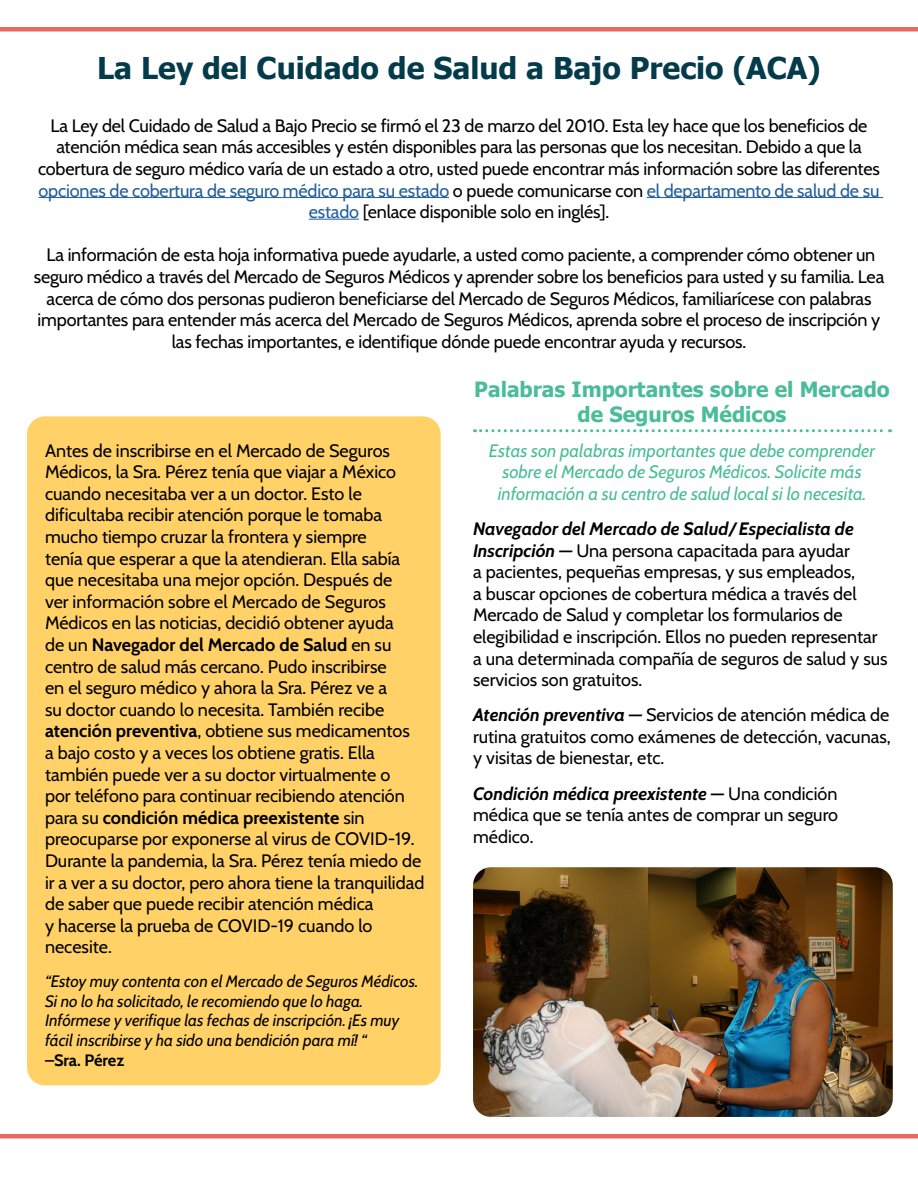
<style>
.page{position:relative;width:918px;height:1188px;background:#fff}
.page>*{position:absolute;margin:0;border:0;box-sizing:border-box;transform-origin:0 0}
.t1{font:700 30px "Tahoma";color:#033b4b}
.t2{font:700 21px/25.2px "Tahoma";color:#4abd98;text-align:center}
.t3{font:18px/21.6px "Cabin";letter-spacing:-.005em;color:#000;text-align:center}
.t4{font:italic 18px/21.6px "Cabin";color:#4abd98;text-align:center}
.t5{font:italic 16.5px/19.8px "Cabin";color:#000}
.t6{font:700 16.5px "Cabin";letter-spacing:-.005em;color:#000}
.s1{color:#215e9e}
.s2{font-weight:700}
.s3{font-weight:700;font-style:italic}
</style>
<div class="page">
<div style="left:0;top:27px;width:918px;height:5px;background:#e46a62"></div>
<hr style="left:0;top:1134px;width:918px;height:4px;background:#e46a62">
<div style="left:27px;top:416px;width:414px;height:669px;background:#ffd167;border-radius:18px"></div>
<hr style="left:39px;top:197px;width:410px;height:1px;background:#215e9e">
<hr style="left:647px;top:197px;width:236px;height:1px;background:#215e9e">
<hr style="left:309px;top:219px;width:50px;height:1px;background:#215e9e">
<svg style="left:475px;top:429px;width:416px;height:3px"></svg>
<img style="left:473px;top:867px;width:420px;height:250px">
<h1 class="t1" style="left:97px;top:47px;width:725px">La Ley del Cuidado de Salud a Bajo Precio (ACA)</h1>
<p class="t3" style="left:38px;top:114px;width:843px">La Ley del Cuidado de Salud a Bajo Precio se firmó el 23 de marzo del 2010. Esta ley hace que los beneficios de atención médica sean más accesibles y estén disponibles para las personas que los necesitan. Debido a que la cobertura de seguro médico varía de un estado a otro, usted puede encontrar más información sobre las diferentes <span class="s1">opciones de cobertura de seguro médico para su estado</span> o puede comunicarse con <span class="s1">el departamento de salud de su estado</span> [enlace disponible solo en inglés].</p>
<p class="t3" style="left:34px;top:243px;width:852px">La información de esta hoja informativa puede ayudarle, a usted como paciente, a comprender cómo obtener un seguro médico a través del Mercado de Seguros Médicos y aprender sobre los beneficios para usted y su familia. Lea acerca de cómo dos personas pudieron beneficiarse del Mercado de Seguros Médicos, familiarícese con palabras importantes para entender más acerca del Mercado de Seguros Médicos, aprenda sobre el proceso de inscripción y las fechas importantes, e identifique dónde puede encontrar ayuda y recursos.</p>
<p class="t3" style="left:45px;top:438px;width:381px;text-align:left">Antes de inscribirse en el Mercado de Seguros Médicos, la Sra. Pérez tenía que viajar a México cuando necesitaba ver a un doctor. Esto le dificultaba recibir atención porque le tomaba mucho tiempo cruzar la frontera y siempre<br>tenía que esperar a que la atendieran. Ella sabía que necesitaba una mejor opción. Después de<br>ver información sobre el Mercado de Seguros Médicos en las noticias, decidió obtener ayuda<br>de un <span class="s2">Navegador del Mercado de Salud</span> en su centro de salud más cercano. Pudo inscribirse<br>en el seguro médico y ahora la Sra. Pérez ve a<br>su doctor cuando lo necesita. También recibe <span class="s2">atención preventiva</span>, obtiene sus medicamentos<br>a bajo costo y a veces los obtiene gratis. Ella también puede ver a su doctor virtualmente o<br>por teléfono para continuar recibiendo atención para su <span class="s2">condición médica preexistente</span> sin preocuparse por exponerse al virus de COVID-19.<br>Durante la pandemia, la Sra. Pérez tenía miedo de ir a ver a su doctor, pero ahora tiene la tranquilidad de saber que puede recibir atención médica<br>y hacerse la prueba de COVID-19 cuando lo necesite.</p>
<p class="t5" style="left:45px;top:970px;width:375px">“Estoy muy contenta con el Mercado de Seguros Médicos.<br>Si no lo ha solicitado, le recomiendo que lo haga.<br>Infórmese y verifique las fechas de inscripción. ¡Es muy fácil inscribirse y ha sido una bendición para mí! “</p>
<p class="t6" style="left:45px;top:1047px;width:81px">–Sra. Pérez</p>
<p class="t2" style="left:474px;top:378px;width:417px">Palabras Importantes sobre el Mercado de Seguros Médicos</p>
<p class="t4" style="left:489px;top:438px;width:388px">Estas son palabras importantes que debe comprender sobre el Mercado de Seguros Médicos. Solicite más información a su centro de salud local si lo necesita.</p>
<p class="t3" style="left:473px;top:517px;width:416px;text-align:left"><span class="s3">Navegador del Mercado de Salud/ Especialista de Inscripción —</span> Una persona capacitada para ayudar<br>a pacientes, pequeñas empresas, y sus empleados,<br>a buscar opciones de cobertura médica a través del Mercado de Salud y completar los formularios de elegibilidad e inscripción. Ellos no pueden representar a una determinada compañía de seguros de salud y sus servicios son gratuitos.</p>
<p class="t3" style="left:473px;top:703px;width:419px;text-align:justify"><span class="s3">Atención preventiva —</span> Servicios de atención médica de rutina gratuitos como exámenes de detección, vacunas, y visitas de bienestar, etc.</p>
<p class="t3" style="left:473px;top:781px;width:367px;text-align:justify"><span class="s3">Condición médica preexistente —</span> Una condición médica que se tenía antes de comprar un seguro médico.</p>
</div>
